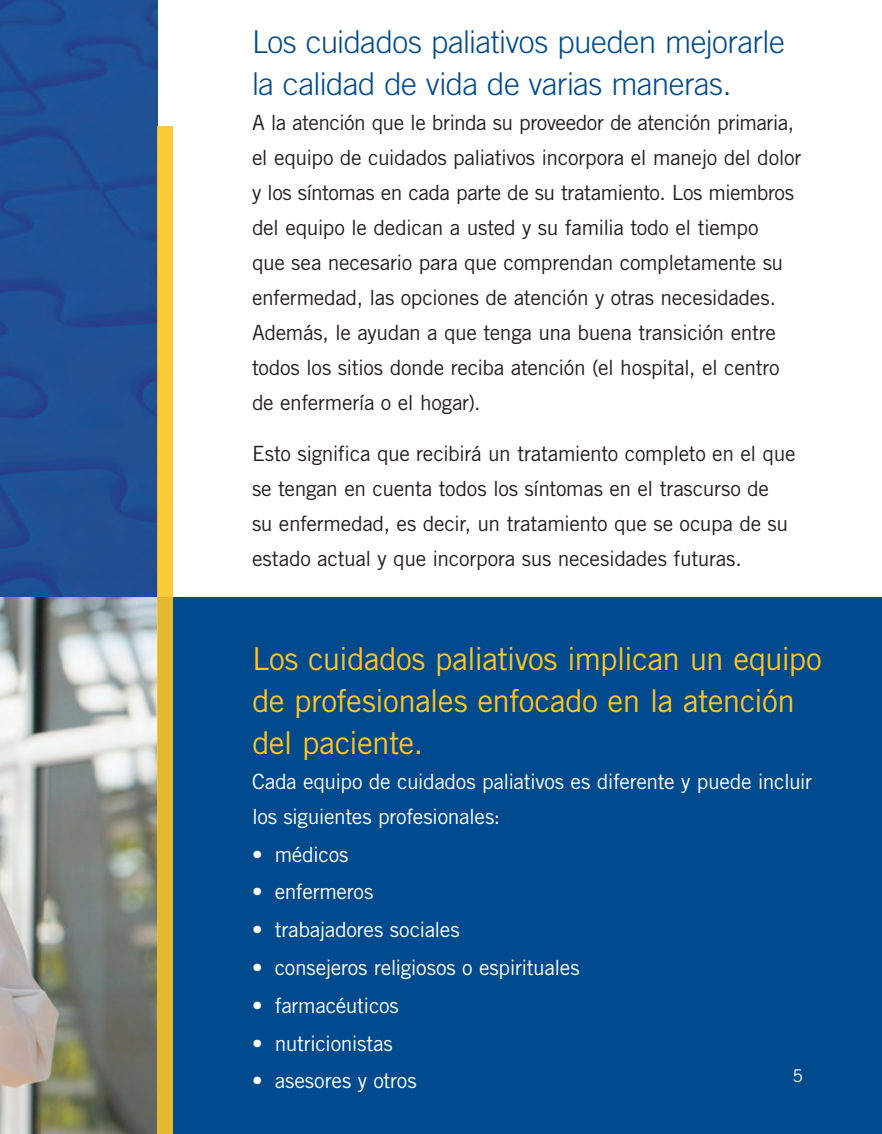
<style>
.page{position:relative;width:882px;height:1134px;background:#fff}
.page>*{position:absolute;margin:0;border:0;box-sizing:border-box;transform-origin:0 0}
.t1{font:31.5px/42px "Trade Gothic LT Std";letter-spacing:-.025em;color:#fec422}
.t2{font:300 31.5px/42px "Trade Gothic LT Std";letter-spacing:-.015em;color:#004a8d}
.t3{font:21px/35px "Trade Gothic LT Std";letter-spacing:-.02em;color:#231f20}
.Import_Clean_Text{font:21px/35px "Trade Gothic LT Std";letter-spacing:-.015em;color:#fff}
.t4{font:17.5px "Trade Gothic LT Std";color:#fff}
</style>
<div class="page">
<div style="left:152px;top:598px;width:730px;height:536px;background:#004a8d"></div>
<img style="left:0;top:0;width:158px;height:1134px">
<svg style="left:158px;top:126px;width:15px;height:1008px;background:#f0bf31"></svg>
<h3 class="t2" style="left:252px;top:21px;width:534px">Los cuidados paliativos pueden mejorarle la calidad de vida de varias maneras.</h3>
<p class="t3" style="left:252px;top:105px;width:551px">A la atención que le brinda su proveedor de atención primaria, el equipo de cuidados paliativos incorpora el manejo del dolor y los síntomas en cada parte de su tratamiento. Los miembros del equipo le dedican a usted y su familia todo el tiempo<br>que sea necesario para que comprendan completamente su enfermedad, las opciones de atención y otras necesidades.<br>Además, le ayudan a que tenga una buena transición entre todos los sitios donde reciba atención (el hospital, el centro de enfermería o el hogar).</p>
<p class="t3" style="left:252px;top:436px;width:545px">Esto significa que recibirá un tratamiento completo en el que se tengan en cuenta todos los síntomas en el trascurso de<br>su enfermedad, es decir, un tratamiento que se ocupa de su estado actual y que incorpora sus necesidades futuras.</p>
<h3 class="t1" style="left:252px;top:637px;width:572px">Los cuidados paliativos implican un equipo de profesionales enfocado en la atención del paciente.</h3>
<p class="Import_Clean_Text" style="left:252px;top:764px;width:562px">Cada equipo de cuidados paliativos es diferente y puede incluir los siguientes profesionales:</p>
<p class="Import_Clean_Text" style="left:252px;top:836px;width:98px">• médicos</p>
<p class="Import_Clean_Text" style="left:252px;top:874px;width:123px">• enfermeros</p>
<p class="Import_Clean_Text" style="left:252px;top:912px;width:209px">• trabajadores sociales</p>
<p class="Import_Clean_Text" style="left:252px;top:950px;width:329px">• consejeros religiosos o espirituales</p>
<p class="Import_Clean_Text" style="left:252px;top:988px;width:148px">• farmacéuticos</p>
<p class="Import_Clean_Text" style="left:252px;top:1025px;width:142px">• nutricionistas</p>
<p class="Import_Clean_Text" style="left:252px;top:1063px;width:166px">• asesores y otros</p>
<p class="t4" style="left:793px;top:1065px;width:12px">5</p>
</div>
